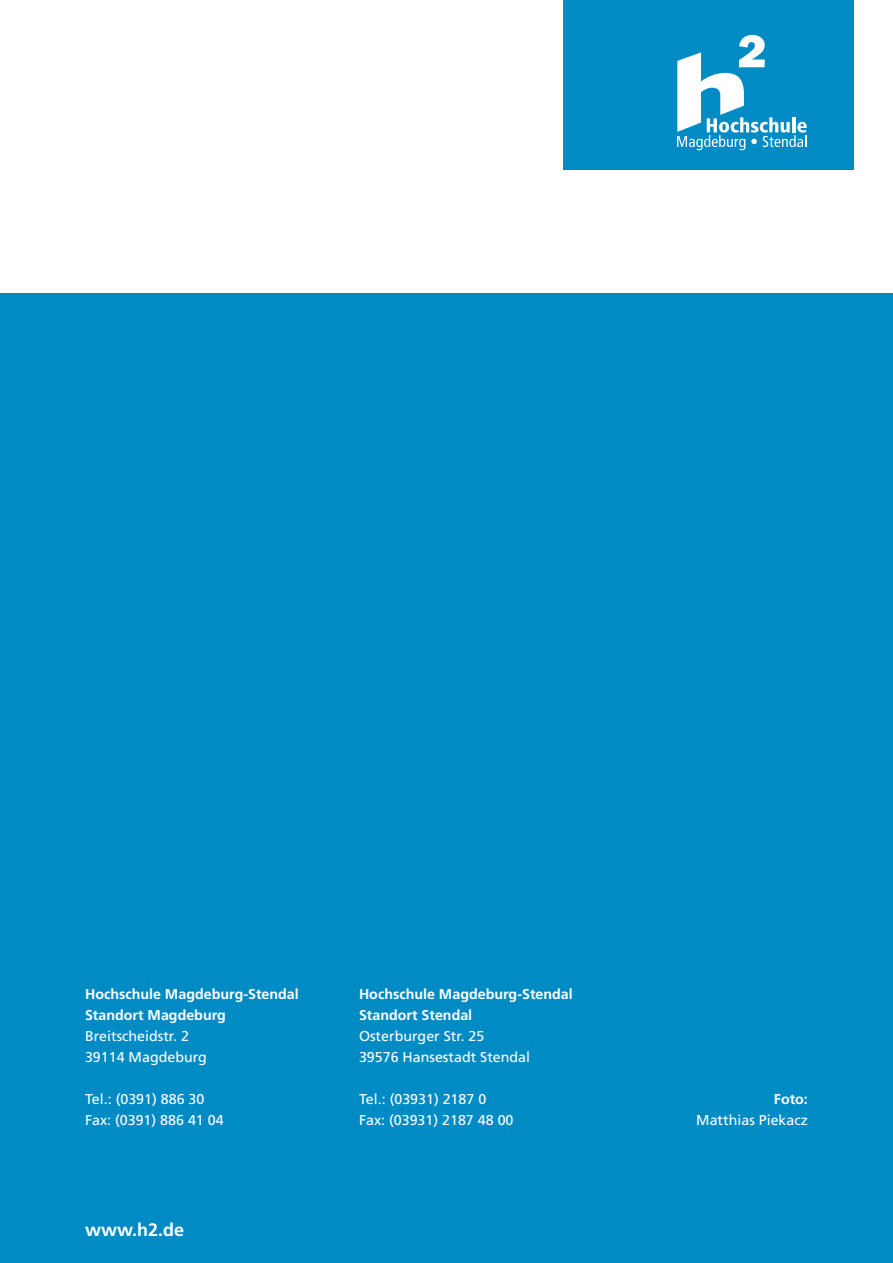
<style>
.page{position:relative;width:893px;height:1263px;background:#fff}
.page>*{position:absolute;margin:0;border:0;box-sizing:border-box;transform-origin:0 0}
.t1{font:700 18px "Frutiger LT Pro";color:#fff}
.t2{font:14.25px "Frutiger LT Pro";color:#fff}
.t3{font:700 14.25px "Frutiger LT Pro";color:#fff}
</style>
<div class="page">
<div style="left:0;top:293px;width:893px;height:970px;background:#008bc5"></div>
<div style="left:563px;top:0;width:291px;height:170px;background:#008bc5"></div>
<svg style="left:677px;top:35px;width:130px;height:115px"></svg>
<p class="t3" style="left:85px;top:986px;width:215px">Hochschule Magdeburg-Stendal</p>
<p class="t3" style="left:359px;top:986px;width:215px">Hochschule Magdeburg-Stendal</p>
<p class="t3" style="left:85px;top:1007px;width:142px">Standort Magdeburg</p>
<p class="t3" style="left:359px;top:1007px;width:115px">Standort Stendal</p>
<p class="t2" style="left:85px;top:1028px;width:106px">Breitscheidstr. 2</p>
<p class="t2" style="left:359px;top:1028px;width:127px">Osterburger Str. 25</p>
<p class="t2" style="left:85px;top:1049px;width:123px">39114 Magdeburg</p>
<p class="t2" style="left:359px;top:1049px;width:173px">39576 Hansestadt Stendal</p>
<p class="t2" style="left:85px;top:1091px;width:121px">Tel.: (0391) 886 30</p>
<p class="t2" style="left:359px;top:1091px;width:129px">Tel.: (03931) 2187 0</p>
<p class="t2" style="left:85px;top:1112px;width:140px">Fax: (0391) 886 41 04</p>
<p class="t2" style="left:359px;top:1112px;width:156px">Fax: (03931) 2187 48 00</p>
<p class="t1" style="left:85px;top:1219px;width:101px">www.h2.de</p>
<p class="t3" style="left:774px;top:1091px;width:36px">Foto:</p>
<p class="t2" style="left:696px;top:1112px;width:113px">Matthias Piekacz</p>
</div>
